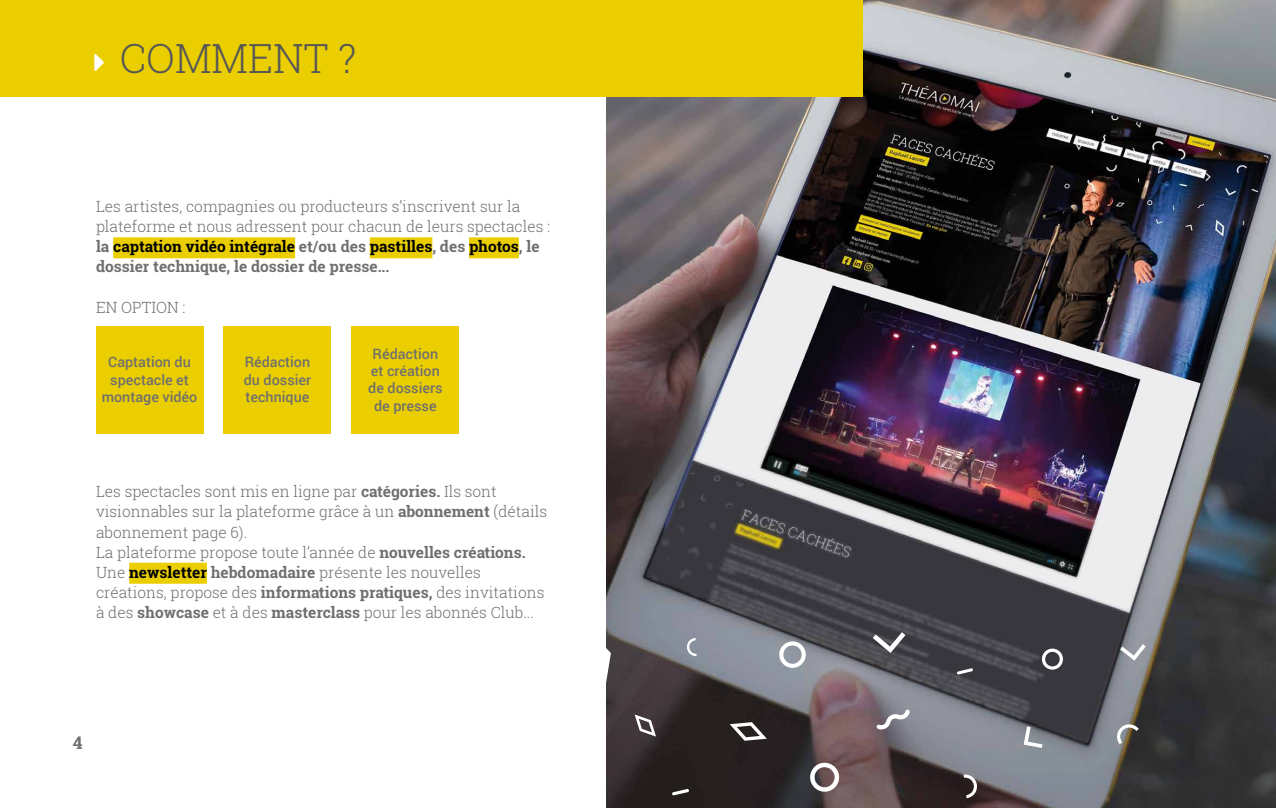
<style>
.page{position:relative;width:1276px;height:808px;background:#fff}
.page>*{position:absolute;margin:0;border:0;box-sizing:border-box;transform-origin:0 0}
.t1{font:300 40.2px "Roboto Slab";color:#575756}
.t2{font:700 17.4px "Roboto Slab";color:#706f6f}
.t3{font:300 15.45px/20.1px "Roboto Slab";color:#706f6f}
.t4{font:500 14.4px/17.2px "Roboto";color:#706f6f;text-align:center}
.s1{font-weight:700}
.s2{font-weight:700;color:#000}
</style>
<div class="page">
<img style="left:606px;top:0;width:670px;height:808px">
<div style="left:113px;top:237px;width:182px;height:21px;background:#eace00"></div>
<div style="left:370px;top:237px;width:62px;height:21px;background:#eace00"></div>
<div style="left:469px;top:237px;width:50px;height:21px;background:#eace00"></div>
<div style="left:129px;top:563px;width:78px;height:21px;background:#eace00"></div>
<div style="left:96px;top:327px;width:107px;height:107px;background:#eace00"></div>
<div style="left:224px;top:327px;width:107px;height:107px;background:#eace00"></div>
<div style="left:352px;top:327px;width:107px;height:107px;background:#eace00"></div>
<div style="left:0;top:0;width:862px;height:97px;background:#eace00"></div>
<svg style="left:963px;top:774px;width:14px;height:24px"></svg>
<svg style="left:687px;top:638px;width:9px;height:18px"></svg>
<svg style="left:1116px;top:723px;width:22px;height:21px"></svg>
<svg style="left:1040px;top:649px;width:24px;height:21px"></svg>
<svg style="left:777px;top:641px;width:30px;height:27px"></svg>
<svg style="left:808px;top:763px;width:33px;height:29px"></svg>
<svg style="left:729px;top:722px;width:38px;height:19px"></svg>
<svg style="left:634px;top:714px;width:22px;height:22px"></svg>
<svg style="left:606px;top:630px;width:5px;height:54px"></svg>
<svg style="left:876px;top:709px;width:34px;height:20px"></svg>
<svg style="left:672px;top:789px;width:17px;height:6px"></svg>
<svg style="left:956px;top:668px;width:17px;height:6px"></svg>
<svg style="left:1023px;top:726px;width:19px;height:22px"></svg>
<svg style="left:873px;top:632px;width:32px;height:21px"></svg>
<svg style="left:1120px;top:644px;width:25px;height:17px"></svg>
<h1 class="t1" style="left:120px;top:31px;width:238px">COMMENT ?</h1>
<p class="t3" style="left:96px;top:196px;width:456px">Les artistes, compagnies ou producteurs s’inscrivent sur la plateforme et nous adressent pour chacun de leurs spectacles : <span class="s1">la</span> <span class="s2">captation vidéo intégrale</span> <span class="s1">et/ou des</span> <span class="s2">pastilles</span><span class="s1">, des</span> <span class="s2">photos</span><span class="s1">, le dossier technique, le dossier de presse...</span></p>
<p class="t3" style="left:96px;top:297px;width:91px">EN OPTION :</p>
<p class="t4" style="left:102px;top:353px;width:97px">Captation du spectacle et montage vidéo</p>
<p class="t4" style="left:244px;top:353px;width:69px;text-align:justify">Rédaction du dossier technique</p>
<p class="t4" style="left:368px;top:345px;width:76px">Rédaction et création de dossiers de presse</p>
<p class="t3" style="left:96px;top:481px;width:452px">Les spectacles sont mis en ligne par <span class="s1">catégories.</span> Ils sont visionnables sur la plateforme grâce à un <span class="s1">abonnement</span> (détails abonnement page 6).<br>La plateforme propose toute l’année de <span class="s1">nouvelles créations.<br></span>Une <span class="s2">newsletter</span> <span class="s1">hebdomadaire</span> présente les nouvelles créations, propose des <span class="s1">informations pratiques,</span> des invitations à des <span class="s1">showcase</span> et à des <span class="s1">masterclass</span> pour les abonnés Club...</p>
<p class="t2" style="left:73px;top:730px;width:11px">4</p>
</div>
